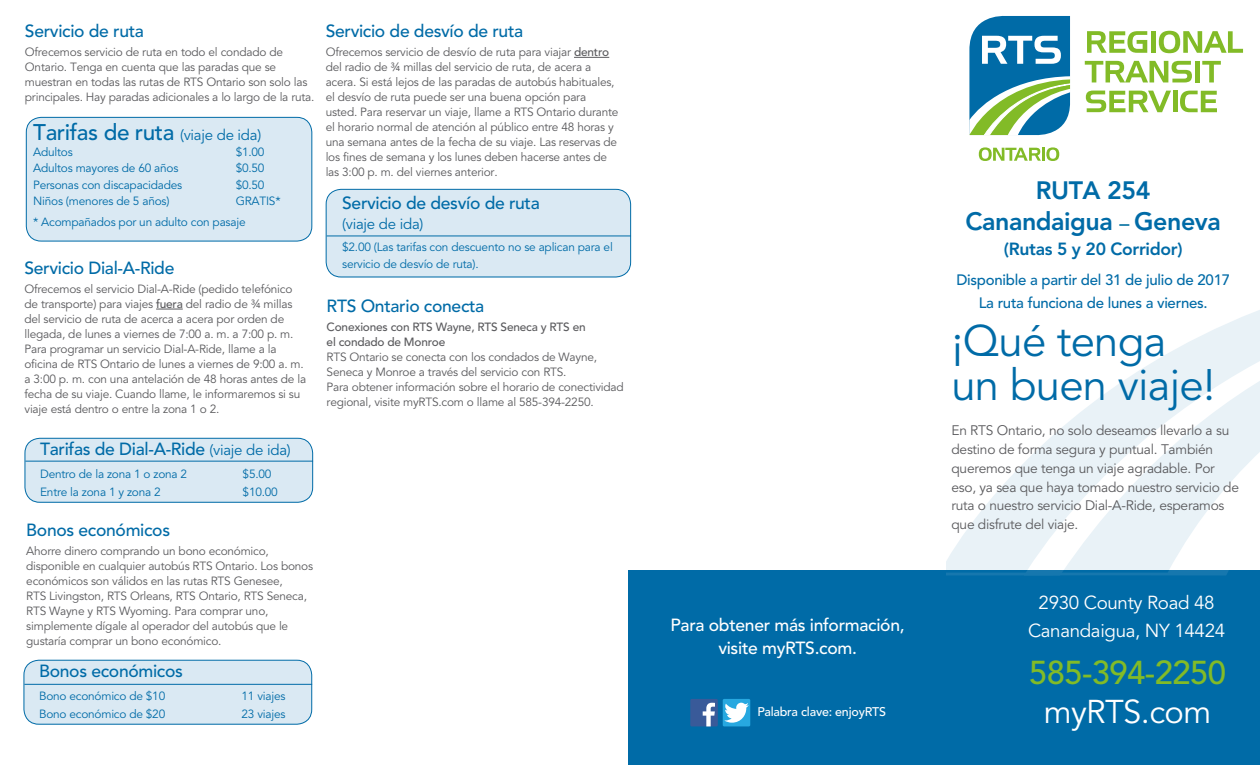
<style>
.page{position:relative;width:1260px;height:765px;background:#fff}
.page>*{position:absolute;margin:0;border:0;box-sizing:border-box;transform-origin:0 0}
.t1{font:43.75px/43.8px "Avenir LT Std";letter-spacing:-.02em;color:#006ba7}
.t2{font:500 32.88px "Avenir LT Std";letter-spacing:-.02em;color:#82bb27}
.t3{font:32.75px "Avenir LT Std";letter-spacing:-.02em;color:#fff}
.t4{font:800 25px "Avenir LT Std";letter-spacing:-.02em;color:#006ba7}
.t5{font:500 22.5px "Avenir LT Std";letter-spacing:-.02em;color:#006ba7}
.t6{font:18.75px "Avenir LT Std";letter-spacing:-.02em;color:#fff}
.t7{font:500 17.5px "Avenir LT Std";letter-spacing:-.02em;color:#006ba7}
.t8{font:500 17.5px/22.5px "Avenir LT Std";letter-spacing:-.02em;color:#fff;text-align:center}
.t9{font:800 17.5px "Avenir LT Std";letter-spacing:-.02em;color:#006ba7}
.t10{font:500 15px "Avenir LT Std";letter-spacing:-.02em;color:#006ba7}
.t11{font:15px "Avenir LT Std";letter-spacing:-.02em;color:#006ba7}
.t12{font:13.75px/18.8px "Avenir LT Std";letter-spacing:-.02em;color:#5a5a5d}
.t13{font:500 12.5px "Avenir LT Std";letter-spacing:-.02em;color:#fff}
.t14{font:11.88px/15px "Avenir LT Std";letter-spacing:-.02em;color:#5a5a5d}
.t15{font:11.88px/16.2px "Avenir LT Std";letter-spacing:-.02em;color:#006ba7}
.t16{font:500 11.88px/15px "Avenir LT Std";letter-spacing:-.02em;color:#5a5a5d}
.s1{font-weight:400;font-size:15px}
.s2{font-weight:500}
.s3{font-weight:500;font-size:20.5px;color:#006e9f}
</style>
<div class="page">
<div style="left:628px;top:571px;width:632px;height:194px;background:#006ba7"></div>
<svg style="left:1087px;top:31px;width:60px;height:22px"></svg>
<div style="left:1151px;top:31px;width:5px;height:22px;background:#82bb27"></div>
<svg style="left:1159px;top:31px;width:84px;height:22px"></svg>
<svg style="left:1085px;top:61px;width:107px;height:21px"></svg>
<div style="left:1195px;top:61px;width:5px;height:21px;background:#82bb27"></div>
<svg style="left:1202px;top:61px;width:19px;height:21px"></svg>
<svg style="left:1086px;top:91px;width:85px;height:21px"></svg>
<hr style="left:1173px;top:91px;width:4px;height:21px;background:#82bb27">
<svg style="left:1180px;top:91px;width:37px;height:21px"></svg>
<svg style="left:969px;top:15px;width:102px;height:146px"></svg>
<svg style="left:946px;top:466px;width:75px;height:105px;fill:#e9f2f7"></svg>
<svg style="left:1021px;top:310px;width:239px;height:266px"></svg>
<div style="left:25px;top:438px;width:288px;height:65px;background:#dae9f3;border-radius:15px"></div>
<div style="left:24px;top:438px;width:289px;height:65px;border:1px solid #006ba7;border-radius:15px"></div>
<hr style="left:25px;top:461px;width:288px;height:1px;background:#006ba7">
<svg style="left:156px;top:309px;width:27px;height:1px"></svg>
<div style="left:24px;top:660px;width:288px;height:65px;background:#dae9f3;border-radius:15px"></div>
<div style="left:23px;top:660px;width:289px;height:65px;border:1px solid #006ba7;border-radius:15px"></div>
<hr style="left:24px;top:684px;width:288px;height:1px;background:#006ba7">
<div style="left:326px;top:190px;width:305px;height:87px;background:#dae9f3;border-radius:15px"></div>
<div style="left:326px;top:189px;width:305px;height:88px;border:1px solid #006ba7;border-radius:15px"></div>
<hr style="left:327px;top:236px;width:304px;height:1px;background:#006ba7">
<div style="left:26px;top:117px;width:286px;height:124px;background:#dae9f3;border-radius:15px"></div>
<div style="left:26px;top:117px;width:286px;height:125px;border:1px solid #006ba7;border-radius:15px"></div>
<div style="left:690px;top:699px;width:28px;height:27px;background:#395a99"></div>
<svg style="left:703px;top:703px;width:12px;height:23px"></svg>
<div style="left:723px;top:699px;width:27px;height:27px;background:#27a8e0"></div>
<svg style="left:724px;top:703px;width:25px;height:20px"></svg>
<hr style="left:574px;top:57px;width:35px;height:1px;background:#5a5a5d">
<p class="t7" style="left:25px;top:21px;width:121px">Servicio de ruta</p>
<p class="t14" style="left:25px;top:45px;width:291px">Ofrecemos servicio de ruta en todo el condado de Ontario. Tenga en cuenta que las paradas que se muestran en todas las rutas de RTS Ontario son solo las principales. Hay paradas adicionales a lo largo de la ruta.</p>
<p class="t5" style="left:33px;top:119px;width:230px">Tarifas de ruta <span class="s1">(viaje de ida)</span></p>
<p class="t15" style="left:33px;top:144px;width:41px">Adultos</p>
<p class="t15" style="left:236px;top:144px;width:30px">$1.00</p>
<p class="t15" style="left:33px;top:160px;width:147px">Adultos mayores de 60 años</p>
<p class="t15" style="left:236px;top:160px;width:30px">$0.50</p>
<p class="t15" style="left:33px;top:177px;width:151px">Personas con discapacidades</p>
<p class="t15" style="left:236px;top:177px;width:30px">$0.50</p>
<p class="t15" style="left:33px;top:193px;width:138px">Niños (menores de 5 años)</p>
<p class="t15" style="left:33px;top:190px;width:249px;line-height:21.2px;text-indent:203px">GRATIS* * Acompañados por un adulto con pasaje</p>
<p class="t7" style="left:24px;top:258px;width:151px">Servicio Dial-A-Ride</p>
<p class="t14" style="left:24px;top:282px;width:283px">Ofrecemos el servicio Dial-A-Ride (pedido telefónico de transporte) para viajes <span class="s2">fuera</span> del radio de ¾ millas del servicio de ruta de acerca a acera por orden de llegada, de lunes a viernes de 7:00 a. m. a 7:00 p. m.<br>Para programar un servicio Dial-A-Ride, llame a la oficina de RTS Ontario de lunes a viernes de 9:00 a. m. a 3:00 p. m. con una antelación de 48 horas antes de la fecha de su viaje. Cuando llame, le informaremos si su viaje está dentro o entre la zona 1 o 2.</p>
<p class="t7" style="left:40px;top:439px;width:252px">Tarifas de Dial-A-Ride <span class="s1">(viaje de ida)</span></p>
<p class="t15" style="left:40px;top:466px;width:149px">Dentro de la zona 1 o zona 2</p>
<p class="t15" style="left:243px;top:466px;width:30px">$5.00</p>
<p class="t15" style="left:40px;top:485px;width:122px">Entre la zona 1 y zona 2</p>
<p class="t15" style="left:243px;top:485px;width:37px">$10.00</p>
<p class="t7" style="left:26px;top:520px;width:145px">Bonos económicos</p>
<p class="t14" style="left:26px;top:544px;width:288px">Ahorre dinero comprando un bono económico, disponible en cualquier autobús RTS Ontario. Los bonos económicos son válidos en las rutas RTS Genesee,<br>RTS Livingston, RTS Orleans, RTS Ontario, RTS Seneca, RTS Wayne y RTS Wyoming. Para comprar uno, simplemente dígale al operador del autobús que le gustaría comprar un bono económico.</p>
<p class="t7" style="left:39px;top:661px;width:145px">Bonos económicos</p>
<p class="t15" style="left:39px;top:688px;width:128px">Bono económico de $10</p>
<p class="t15" style="left:242px;top:688px;width:46px">11 viajes</p>
<p class="t15" style="left:39px;top:707px;width:128px">Bono económico de $20</p>
<p class="t15" style="left:242px;top:707px;width:46px">23 viajes</p>
<p class="t7" style="left:326px;top:21px;width:199px">Servicio de desvío de ruta</p>
<p class="t14" style="left:326px;top:45px;width:294px">Ofrecemos servicio de desvío de ruta para viajar <span class="s2">dentro </span>del radio de ¾ millas del servicio de ruta, de acera a acera. Si está lejos de las paradas de autobús habituales, el desvío de ruta puede ser una buena opción para usted. Para reservar un viaje, llame a RTS Ontario durante el horario normal de atención al público entre 48 horas y una semana antes de la fecha de su viaje. Las reservas de los fines de semana y los lunes deben hacerse antes de las 3:00 p. m. del viernes anterior.</p>
<p class="t7" style="left:342px;top:193px;width:199px">Servicio de desvío de ruta</p>
<p class="t11" style="left:342px;top:215px;width:83px">(viaje de ida)</p>
<p class="t15" style="left:342px;top:239px;width:272px">$2.00 (Las tarifas con descuento no se aplican para el servicio de desvío de ruta).</p>
<p class="t7" style="left:327px;top:296px;width:159px">RTS Ontario conecta</p>
<p class="t16" style="left:327px;top:319px;width:261px">Conexiones con RTS Wayne, RTS Seneca y RTS en el condado de Monroe</p>
<p class="t14" style="left:327px;top:349px;width:272px">RTS Ontario se conecta con los condados de Wayne,<br>Seneca y Monroe a través del servicio con RTS.</p>
<p class="t14" style="left:327px;top:379px;width:299px">Para obtener información sobre el horario de conectividad regional, visite myRTS.com o llame al 585-394-2250.</p>
<p class="t8" style="left:671px;top:614px;width:236px">Para obtener más información, visite myRTS.com.</p>
<p class="t13" style="left:757px;top:704px;width:130px">Palabra clave: enjoyRTS</p>
<p class="t4" style="left:1036px;top:175px;width:116px">RUTA 254</p>
<p class="t4" style="left:966px;top:207px;width:257px">Canandaigua <span class="s3">–</span> Geneva</p>
<p class="t9" style="left:1004px;top:239px;width:180px">(Rutas 5 y 20 Corridor)</p>
<p class="t10" style="left:956px;top:271px;width:275px">Disponible a partir del 31 de julio de 2017</p>
<p class="t10" style="left:979px;top:294px;width:230px">La ruta funciona de lunes a viernes.</p>
<p class="t1" style="left:951px;top:320px;width:265px">¡Qué tenga un buen viaje!</p>
<p class="t12" style="left:951px;top:422px;width:289px">En RTS Ontario, no solo deseamos llevarlo a su destino de forma segura y puntual. También queremos que tenga un viaje agradable. Por eso, ya sea que haya tomado nuestro servicio de ruta o nuestro servicio Dial-A-Ride, esperamos que disfrute del viaje.</p>
<p class="t6" style="left:1039px;top:592px;width:177px">2930 County Road 48</p>
<p class="t6" style="left:1028px;top:619px;width:199px">Canandaigua, NY 14424</p>
<p class="t2" style="left:1029px;top:654px;width:198px">585-394-2250</p>
<p class="t3" style="left:1044px;top:693px;width:169px">myRTS.com</p>
</div>
